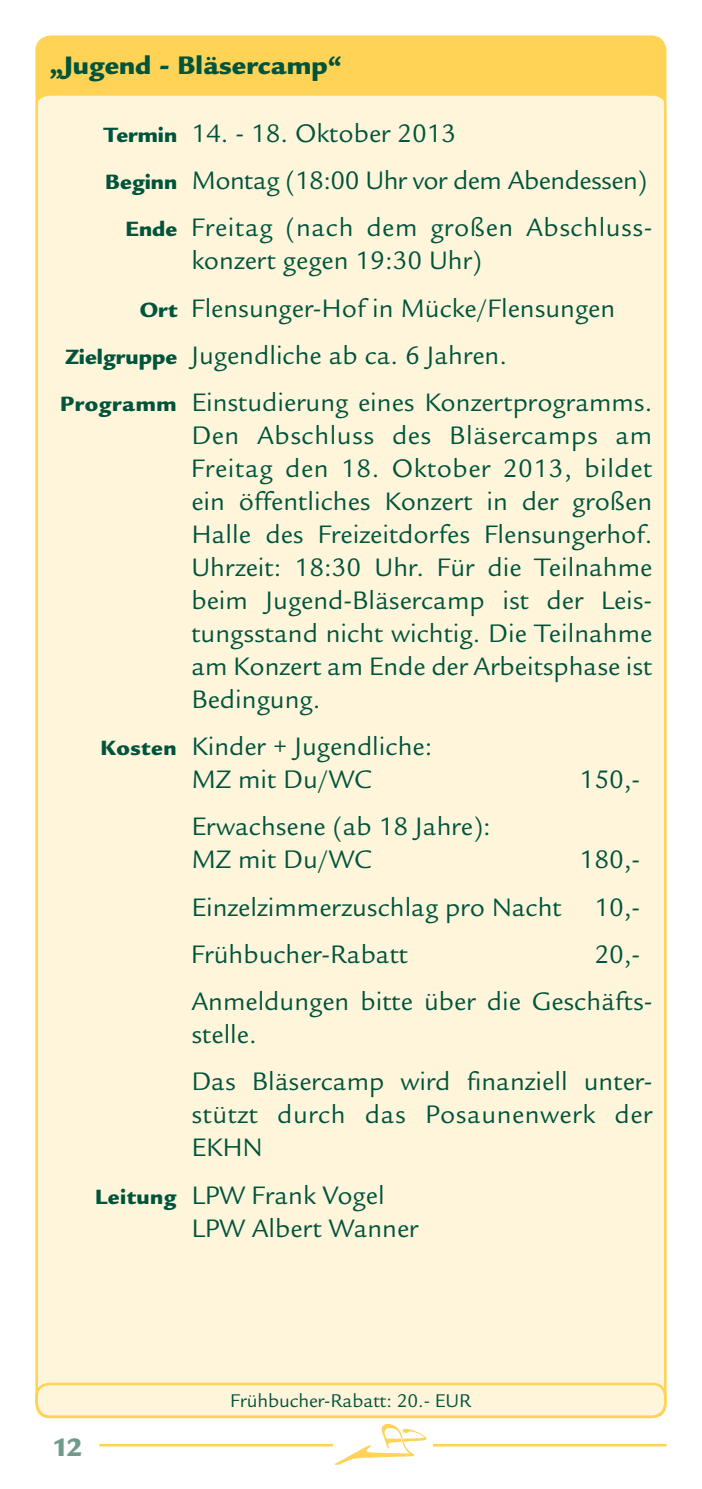
<style>
.page{position:relative;width:702px;height:1489px;background:#fff}
.page>*{position:absolute;margin:0;border:0;box-sizing:border-box;transform-origin:0 0}
.t1{font:27.5px/33px "Legacy Sans";color:#00543c}
.t2{font:27.5px/33px "Legacy Sans";letter-spacing:.02em;color:#00543c}
.t3{font:27.5px "Legacy Sans";letter-spacing:-.02em;color:#00543c}
.t4{font:900 27.5px "Legacy Sans";color:#00543c}
.t5{font:900 27.5px "Legacy Sans";color:#709b8b}
.t6{font:20px "Legacy Sans";letter-spacing:-.005em;color:#00543c}
.s1{font-weight:900;font-size:22.5px}
</style>
<div class="page">
<div style="left:37px;top:37px;width:628px;height:1379px;background:#fed356;border-radius:14px"></div>
<div style="left:35px;top:96px;width:631px;height:1320px;background:#fef5db;border-radius:14px"></div>
<div style="left:35px;top:1382px;width:631px;height:35px;border:2px solid #fed356;border-radius:12px"></div>
<hr style="left:99px;top:1443px;width:567px;height:3px;background:#fed356">
<div style="left:333px;top:1438px;width:99px;height:20px;background:#fff"></div>
<svg style="left:335px;top:1424px;width:91px;height:40px"></svg>
<p class="t4" style="left:50px;top:49px;width:294px">„Jugend - Bläsercamp“</p>
<p class="t1" style="left:104px;top:117px;width:354px"><span class="s1">Termin</span> 14. - 18. Oktober 2013</p>
<p class="t3" style="left:105px;top:165px;width:543px"><span class="s1">Beginn</span> Montag (18:00 Uhr vor dem Abendessen)</p>
<p class="t2" style="left:126px;top:211px;width:526px"><span class="s1">Ende</span> Freitag (nach dem großen Abschluss-</p>
<p class="t1" style="left:191px;top:244px;width:292px">konzert gegen 19:30 Uhr)</p>
<p class="t1" style="left:140px;top:291px;width:477px"><span class="s1">Ort</span> Flensunger-Hof in Mücke/Flensungen</p>
<p class="t1" style="left:65px;top:339px;width:443px"><span class="s1">Zielgruppe</span> Jugendliche ab ca. 6 Jahren.</p>
<p class="t1" style="left:60px;top:386px;width:593px"><span class="s1">Programm</span> Einstudierung eines Konzertprogramms.</p>
<p class="t1" style="left:191px;top:419px;width:462px;text-align:justify">Den Abschluss des Bläsercamps am Freitag den 18. Oktober 2013, bildet ein öffentliches Konzert in der großen Halle des Freizeitdorfes Flensungerhof.<br>Uhrzeit: 18:30 Uhr. Für die Teilnahme beim Jugend-Bläsercamp ist der Leis&shy;tungsstand nicht wichtig. Die Teilnahme am Konzert am Ende der Arbeitsphase ist Bedingung.</p>
<p class="t1" style="left:191px;top:730px;width:242px;text-indent:-91px"><span class="s1">Kosten</span> Kinder + Jugendliche:<br>MZ mit Du/WC</p>
<p class="t1" style="left:579px;top:763px;width:62px">150,-</p>
<p class="t1" style="left:191px;top:810px;width:301px">Erwachsene (ab 18 Jahre):<br>MZ mit Du/WC</p>
<p class="t1" style="left:191px;top:836px;width:450px;line-height:47.2px;text-align:justify;text-indent:388px">180,- Einzelzimmerzuschlag pro Nacht 10,- Frühbucher-Rabatt</p>
<p class="t1" style="left:191px;top:930px;width:460px;line-height:47.2px;text-indent:403px">20,-<br>Anmeldungen bitte ü ber die Geschäfts-</p>
<p class="t1" style="left:191px;top:1011px;width:460px;line-height:47.2px">stelle.<br>Das Bläsercamp wird finanziell unter-</p>
<p class="t2" style="left:191px;top:1098px;width:462px">stützt durch das Posaunenwerk der<br>EKHN</p>
<p class="t1" style="left:191px;top:1178px;width:228px;text-indent:-96px"><span class="s1">Leitung</span> LPW Frank Vogel<br>LPW Albert Wanner</p>
<p class="t5" style="left:52px;top:1430px;width:32px">12</p>
<p class="t6" style="left:231px;top:1389px;width:242px">Frühbucher-Rabatt: 20.- EUR</p>
</div>
